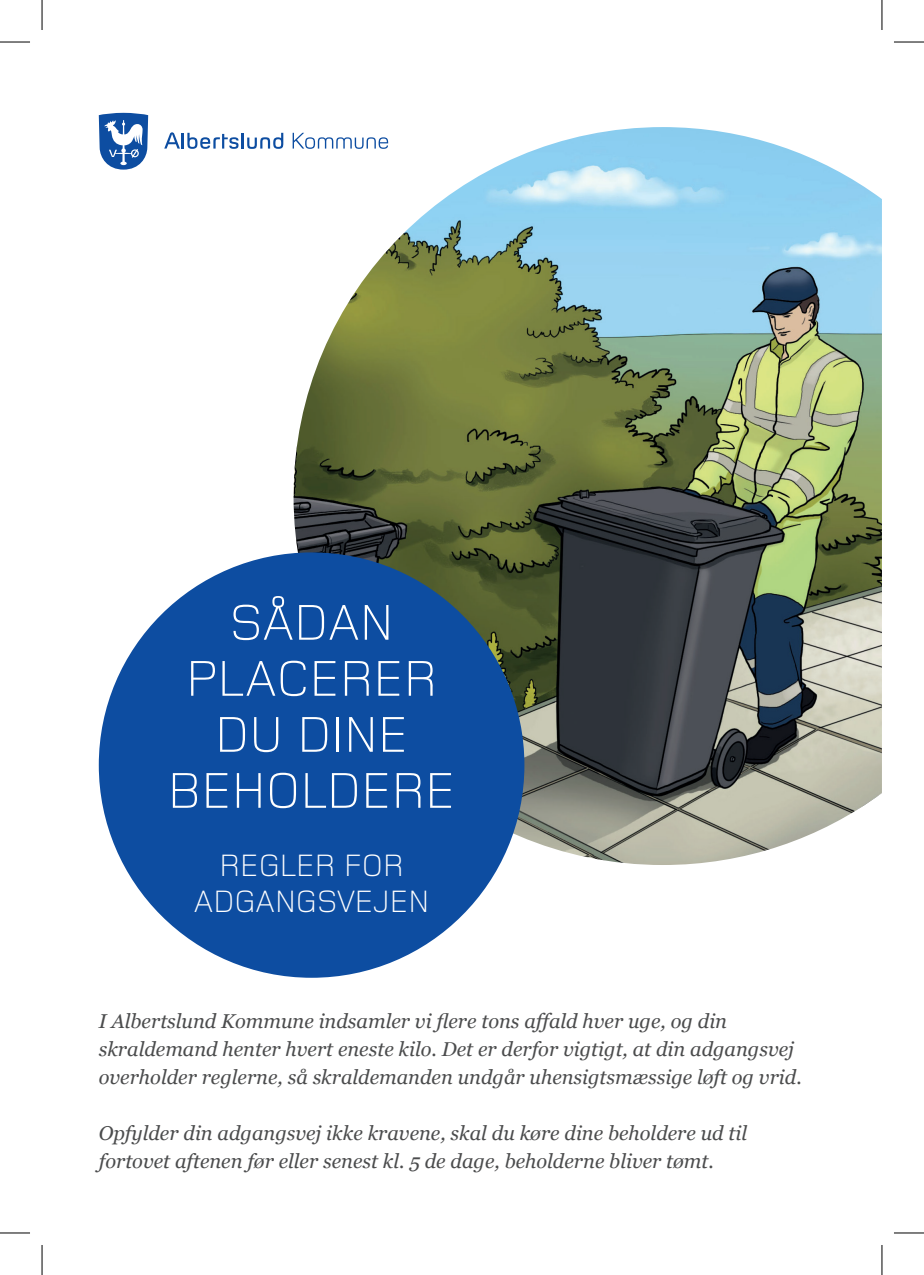
<style>
.page{position:relative;width:924px;height:1275px;background:#fff}
.page>*{position:absolute;margin:0;border:0;box-sizing:border-box;transform-origin:0 0}
.t1{font:300 52px/56px "Foundry Monoline";color:#fff;text-align:center}
.t2{font:300 32px/36px "Foundry Monoline";color:#fff;text-align:center}
.t3{font:italic 20px/28px "Georgia";color:#4b4c4d}
</style>
<div class="page">
<img style="left:293px;top:127px;width:588px;height:738px">
<svg style="left:99px;top:113px;width:49px;height:57px"></svg>
<hr style="left:241px;top:133px;width:3px;height:16px;background:#0d4da1">
<svg style="left:247px;top:133px;width:36px;height:16px"></svg>
<svg style="left:292px;top:133px;width:96px;height:16px"></svg>
<svg style="left:164px;top:132px;width:74px;height:17px"></svg>
<div style="left:99px;top:552px;width:425px;height:425px;background:#0d4da1;border-radius:50%"></div>
<hr style="left:0;top:42px;width:30px;height:1px;background:#000">
<hr style="left:893px;top:42px;width:30px;height:1px;background:#000">
<hr style="left:0;top:1232px;width:30px;height:1px;background:#000">
<hr style="left:893px;top:1232px;width:30px;height:1px;background:#000">
<hr style="left:42px;top:0;width:1px;height:30px;background:#000">
<hr style="left:42px;top:1245px;width:1px;height:30px;background:#000">
<hr style="left:881px;top:0;width:1px;height:30px;background:#000">
<hr style="left:881px;top:1245px;width:1px;height:30px;background:#000">
<h1 class="t1" style="left:168px;top:594px;width:289px">SÅDAN<br>PLACERER<br>DU DINE<br>BEHOLDERE</h1>
<h2 class="t2" style="left:194px;top:847px;width:237px">REGLER FOR<br>ADGANGSVEJEN</h2>
<p class="t3" style="left:99px;top:1005px;width:704px">I Albertslund Kommune indsamler vi flere tons affald hver uge, og din skraldemand henter hvert eneste kilo. Det er derfor vigtigt, at din adgangsvej overholder reglerne, så skraldemanden undgår uhensigtsmæssige løft og vrid.</p>
<p class="t3" style="left:99px;top:1117px;width:649px">Opfylder din adgangsvej ikke kravene, skal du køre dine beholdere ud til fortovet aftenen før eller senest kl. 5 de dage, beholderne bliver tømt.</p>
</div>
